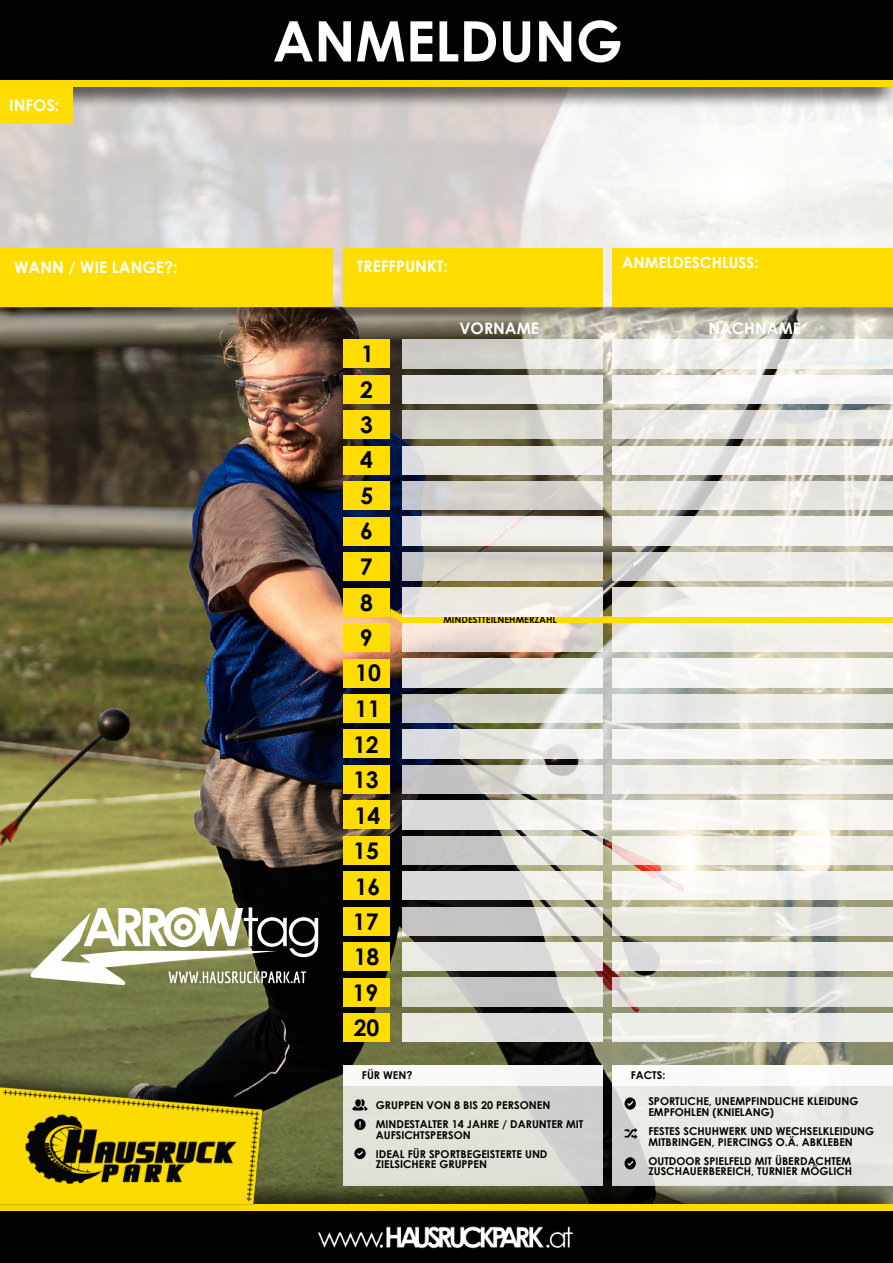
<style>
.page{position:relative;width:893px;height:1263px;background:#fff}
.page>*{position:absolute;margin:0;border:0;box-sizing:border-box;transform-origin:0 0}
.t1{font:700 55.95px "Century Gothic";color:#fff}
.t2{font:700 22.95px/35.4px "Century Gothic";color:#000;text-align:center}
.t3{font:700 15.9px "Century Gothic";color:#fff}
.t4{font:700 15.3px "Century Gothic";color:#fff}
.t5{font:700 10.8px/10.8px "Century Gothic";color:#000}
.t6{font:700 9.45px "Century Gothic";color:#000}
</style>
<div class="page">
<img style="left:0;top:321px;width:893px;height:861px">
<svg style="left:30px;top:907px;width:288px;height:78px"></svg>
<svg style="left:390px;top:608px;width:503px;height:15px;background:#f8da23"></svg>
<div style="left:613px;top:1065px;width:280px;height:120px;background:#fff;opacity:.8"></div>
<div style="left:613px;top:1065px;width:280px;height:20px;background:#fff"></div>
<svg style="left:624px;top:1128px;width:13px;height:11px"></svg>
<svg style="left:624px;top:1097px;width:12px;height:13px"></svg>
<svg style="left:624px;top:1157px;width:12px;height:12px"></svg>
<div style="left:343px;top:1065px;width:259px;height:120px;background:#fff;opacity:.8"></div>
<svg style="left:354px;top:1119px;width:12px;height:11px"></svg>
<div style="left:343px;top:1065px;width:259px;height:20px;background:#f9f9f7"></div>
<svg style="left:354px;top:1148px;width:12px;height:11px"></svg>
<svg style="left:352px;top:1099px;width:15px;height:11px"></svg>
<div style="left:343px;top:375px;width:47px;height:28px;background:#fd0"></div>
<img style="left:403px;top:375px;width:199px;height:28px">
<img style="left:612px;top:375px;width:281px;height:28px">
<div style="left:343px;top:411px;width:47px;height:28px;background:#fd0"></div>
<img style="left:403px;top:411px;width:199px;height:28px">
<img style="left:612px;top:411px;width:281px;height:28px">
<div style="left:343px;top:446px;width:47px;height:28px;background:#fd0"></div>
<img style="left:403px;top:446px;width:199px;height:28px">
<img style="left:612px;top:446px;width:281px;height:28px">
<div style="left:343px;top:481px;width:47px;height:29px;background:#fd0"></div>
<img style="left:403px;top:481px;width:199px;height:29px">
<img style="left:612px;top:481px;width:281px;height:29px">
<div style="left:343px;top:517px;width:47px;height:28px;background:#fd0"></div>
<img style="left:403px;top:517px;width:199px;height:28px">
<img style="left:0;top:109px;width:893px;height:212px">
<img style="left:612px;top:517px;width:281px;height:28px">
<div style="left:343px;top:552px;width:47px;height:29px;background:#fd0"></div>
<img style="left:403px;top:552px;width:199px;height:29px">
<img style="left:612px;top:552px;width:281px;height:29px">
<div style="left:343px;top:588px;width:47px;height:28px;background:#fd0"></div>
<img style="left:403px;top:588px;width:199px;height:28px">
<img style="left:612px;top:588px;width:281px;height:28px">
<div style="left:343px;top:623px;width:47px;height:29px;background:#fd0"></div>
<img style="left:403px;top:623px;width:199px;height:29px">
<img style="left:612px;top:623px;width:281px;height:29px">
<div style="left:343px;top:659px;width:47px;height:28px;background:#fd0"></div>
<img style="left:403px;top:659px;width:199px;height:28px">
<div style="left:612px;top:659px;width:281px;height:28px;background:#f7f6f3"></div>
<div style="left:343px;top:694px;width:47px;height:29px;background:#fd0"></div>
<img style="left:403px;top:694px;width:199px;height:29px">
<img style="left:612px;top:694px;width:281px;height:29px">
<div style="left:343px;top:730px;width:47px;height:28px;background:#fd0"></div>
<img style="left:403px;top:730px;width:199px;height:28px">
<div style="left:612px;top:730px;width:281px;height:28px;background:#f6f5f2"></div>
<div style="left:343px;top:765px;width:47px;height:28px;background:#fd0"></div>
<img style="left:403px;top:765px;width:199px;height:28px">
<div style="left:612px;top:765px;width:281px;height:28px;background:#efefea"></div>
<div style="left:343px;top:801px;width:47px;height:28px;background:#fd0"></div>
<img style="left:403px;top:801px;width:199px;height:28px">
<img style="left:612px;top:801px;width:281px;height:28px">
<div style="left:343px;top:836px;width:47px;height:28px;background:#fd0"></div>
<img style="left:403px;top:836px;width:199px;height:28px">
<img style="left:612px;top:836px;width:281px;height:28px">
<div style="left:343px;top:871px;width:47px;height:29px;background:#fd0"></div>
<img style="left:403px;top:871px;width:199px;height:29px">
<img style="left:612px;top:871px;width:281px;height:29px">
<div style="left:343px;top:907px;width:47px;height:28px;background:#fd0"></div>
<img style="left:403px;top:907px;width:199px;height:28px">
<img style="left:612px;top:907px;width:281px;height:28px">
<div style="left:343px;top:942px;width:47px;height:29px;background:#fd0"></div>
<img style="left:403px;top:942px;width:199px;height:29px">
<img style="left:612px;top:942px;width:281px;height:29px">
<div style="left:343px;top:978px;width:47px;height:28px;background:#fd0"></div>
<img style="left:403px;top:978px;width:199px;height:28px">
<img style="left:612px;top:978px;width:281px;height:28px">
<div style="left:343px;top:1013px;width:47px;height:29px;background:#fd0"></div>
<img style="left:403px;top:1013px;width:199px;height:29px">
<img style="left:612px;top:1013px;width:281px;height:29px">
<div style="left:343px;top:340px;width:47px;height:28px;background:#fd0"></div>
<img style="left:403px;top:340px;width:199px;height:28px">
<img style="left:612px;top:340px;width:281px;height:28px">
<div style="left:0;top:0;width:893px;height:87px;background:#040202"></div>
<img style="left:72px;top:87px;width:821px;height:20px">
<div style="left:0;top:80px;width:893px;height:7px;background:#fbdb00"></div>
<div style="left:0;top:1204px;width:893px;height:59px;background:#040202"></div>
<img style="left:270px;top:1184px;width:623px;height:20px">
<div style="left:0;top:1204px;width:893px;height:7px;background:#fbdb00"></div>
<img style="left:0;top:1065px;width:270px;height:141px">
<img style="left:318px;top:1226px;width:255px;height:23px">
<div style="left:343px;top:248px;width:259px;height:59px;background:#fd0"></div>
<div style="left:1px;top:248px;width:332px;height:59px;background:#fd0"></div>
<div style="left:613px;top:248px;width:280px;height:59px;background:#fd0"></div>
<div style="left:0;top:87px;width:72px;height:36px;background:#fd0"></div>
<h3 class="t3" style="left:9px;top:99px;width:52px">INFOS:</h3>
<h1 class="t1" style="left:273px;top:20px;width:352px">ANMELDUNG</h1>
<h3 class="t3" style="left:14px;top:261px;width:165px">WANN / WIE LANGE?:</h3>
<h3 class="t4" style="left:622px;top:257px;width:138px">ANMELDESCHLUSS:</h3>
<h3 class="t3" style="left:357px;top:260px;width:93px">TREFFPUNKT:</h3>
<h2 class="t2" style="left:353px;top:338px;width:30px">1<br>2<br>3<br>4<br>5<br>6<br>7<br>8<br>9<br>10<br>11<br>12<br>13<br>14<br>15<br>16<br>17<br>18<br>19<br>20</h2>
<p class="t5" style="left:362px;top:1070px;width:52px">FÜR WEN?</p>
<h3 class="t3" style="left:460px;top:322px;width:81px">VORNAME</h3>
<h3 class="t3" style="left:708px;top:322px;width:94px">NACHNAME</h3>
<p class="t6" style="left:443px;top:616px;width:115px">MINDESTTEILNEHMERZAHL</p>
<p class="t5" style="left:631px;top:1070px;width:36px">FACTS:</p>
<p class="t5" style="left:376px;top:1097px;width:209px;line-height:18.9px">GRUPPEN VON 8 BIS 20 PERSONEN<br>MINDESTALTER 14 JAHRE / DARUNTER MIT</p>
<p class="t5" style="left:376px;top:1126px;width:173px;line-height:18.9px">AUFSICHTSPERSON<br>IDEAL FÜR SPORTBEGEISTERTE UND</p>
<p class="t5" style="left:376px;top:1160px;width:113px">ZIELSICHERE GRUPPEN</p>
<p class="t5" style="left:648px;top:1097px;width:212px">SPORTLICHE, UNEMPFINDLICHE KLEIDUNG<br>EMPFOHLEN (KNIELANG)</p>
<p class="t5" style="left:648px;top:1127px;width:227px">FESTES SCHUHWERK UND WECHSELKLEIDUNG<br>MITBRINGEN, PIERCINGS O.Ä. ABKLEBEN</p>
<p class="t5" style="left:648px;top:1156px;width:205px">OUTDOOR SPIELFELD MIT ÜBERDACHTEM<br>ZUSCHAUERBEREICH, TURNIER MÖGLICH</p>
</div>
